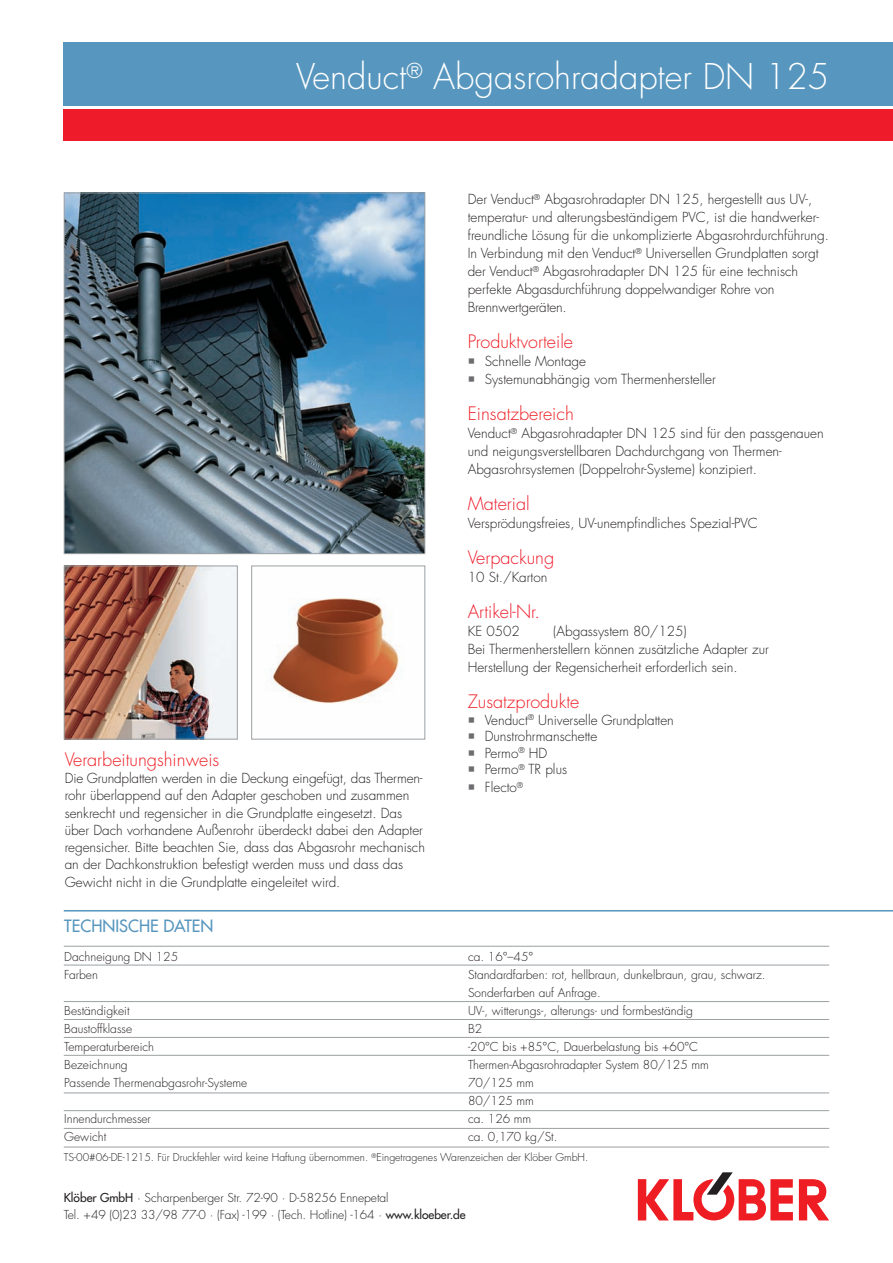
<style>
.page{position:relative;width:893px;height:1263px;background:#fff}
.page>*{position:absolute;margin:0;border:0;box-sizing:border-box;transform-origin:0 0}
.t1{font:300 34.5px "Futura LT Pro";color:#fff}
.t2{font:300 18px "Futura LT Pro";color:#ee1d23}
.t3{font:300 18px "Futura LT Pro";color:#ee1b2b}
.t4{font:500 16.5px "Futura LT Pro";color:#5796be}
.t5{font:300 13.5px/18px "Futura LT Pro";color:#231f20}
.t6{font:300 12px "Futura LT Pro";color:#231f20}
.t7{font:300 10.5px "Futura LT Pro";color:#231f20}
.s1{font-weight:500}
</style>
<div class="page">
<div style="left:64px;top:43px;width:829px;height:63px;background:#5796be"></div>
<div style="left:64px;top:109px;width:829px;height:32px;background:#ee1b2b"></div>
<svg style="left:799px;top:1179px;width:30px;height:41px"></svg>
<svg style="left:638px;top:1172px;width:155px;height:48px"></svg>
<img style="left:66px;top:195px;width:357px;height:357px">
<div style="left:64px;top:193px;width:361px;height:361px;border:1px solid #9ba0a3"></div>
<img style="left:271px;top:598px;width:128px;height:105px">
<div style="left:251px;top:566px;width:174px;height:173px;border:1px solid #9ba0a3"></div>
<img style="left:66px;top:568px;width:170px;height:169px">
<div style="left:64px;top:566px;width:174px;height:173px;border:1px solid #9ba0a3"></div>
<hr style="left:64px;top:910px;width:829px;height:1px;background:#5796be">
<hr style="left:64px;top:946px;width:765px;height:1px;background:#9ba0a3">
<hr style="left:64px;top:1147px;width:765px;height:1px;background:#9ba0a3">
<hr style="left:64px;top:1092px;width:765px;height:1px;background:#9ba0a3">
<hr style="left:64px;top:1037px;width:765px;height:1px;background:#9ba0a3">
<hr style="left:64px;top:1110px;width:765px;height:1px;background:#9ba0a3">
<hr style="left:64px;top:1001px;width:765px;height:1px;background:#9ba0a3">
<hr style="left:64px;top:1128px;width:765px;height:1px;background:#9ba0a3">
<hr style="left:64px;top:965px;width:765px;height:1px;background:#9ba0a3">
<hr style="left:64px;top:1019px;width:765px;height:1px;background:#9ba0a3">
<hr style="left:64px;top:1055px;width:765px;height:1px;background:#9ba0a3">
<p class="t1" style="left:296px;top:54px;width:534px">Venduct<sup>®</sup> Abgasrohradapter DN 125</p>
<p class="t5" style="left:468px;top:190px;width:363px">Der Venduct<sup>®</sup> Abgasrohradapter DN 125, hergestellt aus UV-, temperatur- und alterungsbeständigem PVC, ist die handwerker&shy;freundliche Lösung für die unkomplizierte Abgasrohrdurchführung.<br>In Verbindung mit den Venduct<sup>®</sup> Universellen Grundplatten sorgt der Venduct<sup>®</sup> Abgasrohradapter DN 125 für eine technisch perfekte Abgasdurchführung doppelwandiger Rohre von Brennwertgeräten.</p>
<p class="t2" style="left:468px;top:330px;width:107px">Produktvorteile</p>
<p class="t5" style="left:485px;top:352px;width:103px">Schnelle Montage</p>
<p class="t5" style="left:485px;top:370px;width:232px">Systemunabhängig vom Thermenhersteller</p>
<p class="t2" style="left:468px;top:402px;width:108px">Einsatzbereich</p>
<p class="t5" style="left:468px;top:424px;width:357px">Venduct<sup>®</sup> Abgasrohradapter DN 125 sind für den passgenauen und neigungsverstellbaren Dachdurchgang von Thermen-<br>Abgasrohrsystemen (Doppelrohr-Systeme) konzipiert.</p>
<p class="t3" style="left:468px;top:492px;width:64px">Material</p>
<p class="t5" style="left:468px;top:514px;width:292px">Versprödungsfreies, UV-unempfindliches Spezial-PVC</p>
<p class="t3" style="left:468px;top:546px;width:88px">Verpackung</p>
<p class="t5" style="left:468px;top:568px;width:81px">10 St./Karton</p>
<p class="t3" style="left:468px;top:600px;width:74px">Artikel-Nr.</p>
<p class="t5" style="left:468px;top:622px;width:54px">KE 0502</p>
<p class="t5" style="left:553px;top:622px;width:135px">(Abgassystem 80/125)</p>
<p class="t5" style="left:468px;top:640px;width:303px">Bei Thermenherstellern können zusätzliche Adapter zur<br>Herstellung der Regensicherheit erforderlich sein.</p>
<p class="t2" style="left:468px;top:690px;width:113px">Zusatzprodukte</p>
<p class="t5" style="left:485px;top:711px;width:191px">Venduct<sup>®</sup> Universelle Grundplatten</p>
<p class="t5" style="left:485px;top:727px;width:114px">Dunstrohrmanschette</p>
<p class="t5" style="left:485px;top:744px;width:64px">Permo<sup>®</sup> HD</p>
<p class="t5" style="left:485px;top:760px;width:84px">Permo<sup>®</sup> TR plus</p>
<p class="t5" style="left:485px;top:778px;width:40px">Flecto<sup>®</sup></p>
<p class="t2" style="left:65px;top:747px;width:156px">Verarbeitungshinweis</p>
<p class="t5" style="left:65px;top:770px;width:362px;line-height:17.2px">Die Grundplatten werden in die Deckung eingefügt, das Thermen&shy;rohr überlappend auf den Adapter geschoben und zusammen senkrecht und regensicher in die Grundplatte eingesetzt. Das über Dach vorhandene Außenrohr überdeckt dabei den Adapter regensicher. Bitte beachten Sie, dass das Abgasrohr mechanisch an der Dachkonstruktion befestigt werden muss und dass das Gewicht nicht in die Grundplatte eingeleitet wird.</p>
<p class="t4" style="left:64px;top:913px;width:151px">TECHNISCHE DATEN</p>
<p class="t6" style="left:64px;top:948px;width:115px">Dachneigung DN 125</p>
<p class="t6" style="left:64px;top:966px;width:35px">Farben</p>
<p class="t6" style="left:64px;top:1002px;width:67px">Beständigkeit</p>
<p class="t6" style="left:64px;top:1020px;width:69px">Baustoffklasse</p>
<p class="t6" style="left:64px;top:1038px;width:91px">Temperaturbereich</p>
<p class="t6" style="left:64px;top:1056px;width:65px">Bezeichnung</p>
<p class="t6" style="left:64px;top:1074px;width:185px">Passende Thermenabgasrohr-Systeme</p>
<p class="t6" style="left:64px;top:1110px;width:88px">Innendurchmesser</p>
<p class="t6" style="left:64px;top:1128px;width:43px">Gewicht</p>
<p class="t6" style="left:468px;top:948px;width:67px">ca. 16°–45°</p>
<p class="t6" style="left:468px;top:966px;width:299px">Standardfarben: rot, hellbraun, dunkelbraun, grau, schwarz.</p>
<p class="t6" style="left:468px;top:984px;width:134px">Sonderfarben auf Anfrage.</p>
<p class="t6" style="left:468px;top:1002px;width:227px">UV-, witterungs-, alterungs- und formbeständig</p>
<p class="t6" style="left:468px;top:1020px;width:16px">B2</p>
<p class="t6" style="left:468px;top:1038px;width:232px">-20°C bis +85°C, Dauerbelastung bis +60°C</p>
<p class="t6" style="left:468px;top:1056px;width:242px">Thermen-Abgasrohradapter System 80/125 mm</p>
<p class="t6" style="left:468px;top:1074px;width:67px">70/125 mm</p>
<p class="t6" style="left:468px;top:1092px;width:67px">80/125 mm</p>
<p class="t6" style="left:468px;top:1110px;width:65px">ca. 126 mm</p>
<p class="t6" style="left:468px;top:1128px;width:91px">ca. 0,170 kg/St.</p>
<p class="t7" style="left:64px;top:1150px;width:526px">TS-00#06-DE-1215. Für Druckfehler wird keine Haftung übernommen. <sup>®</sup>Eingetragenes Warenzeichen der Klöber GmbH.</p>
<p class="t6" style="left:64px;top:1190px;width:326px"><span class="s1">Klöber GmbH</span> · Scharpenberger Str. 72-90 · D-58256 Ennepetal</p>
<p class="t6" style="left:64px;top:1206px;width:403px">Tel. +49 (0)23 33/98 77-0 · (Fax) -199 · (Tech. Hotline) -164 · <span class="s1">www.kloeber.de</span></p>
</div>
